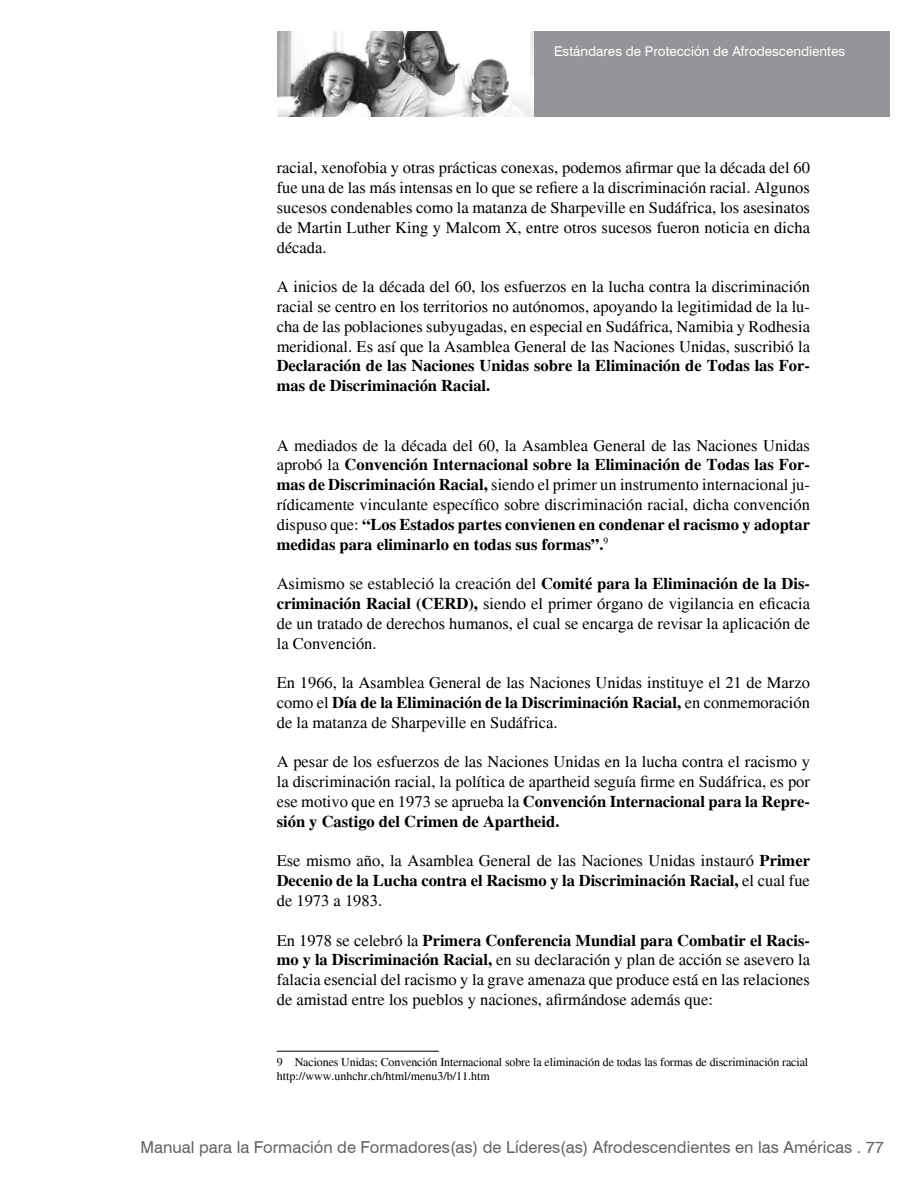
<style>
.page{position:relative;width:918px;height:1188px;background:#fff}
.page>*{position:absolute;margin:0;border:0;box-sizing:border-box;transform-origin:0 0}
.t1{font:16.5px/19.8px "Times";color:#000;text-align:justify}
.t2{font:700 16.5px/19.8px "Times";color:#000}
.t3{font:16.5px "Swiss 721 BT";color:#636467}
.t4{font:13.5px "Swiss 721 BT";color:#fff}
.t5{font:12px/14.4px "Times";letter-spacing:-.01em;color:#000}
.s1{font-weight:700}
</style>
<div class="page">
<div style="left:277px;top:31px;width:612px;height:86px;background:#939598"></div>
<img style="left:277px;top:31px;width:257px;height:86px">
<hr style="left:277px;top:1051px;width:162px;height:1px;background:#000">
<p class="t4" style="left:554px;top:43px;width:293px">Estándares de Protección de Afrodescendientes</p>
<p class="t1" style="left:277px;top:158px;width:535px">racial, xenofobia y otras prácticas conexas, podemos afirmar que la década del 60 fue una de las más intensas en lo que se refiere a la discriminación racial. Algunos sucesos condenables como la matanza de Sharpeville en Sudáfrica, los asesinatos de Martin Luther King y Malcom X, entre otros sucesos fueron noticia en dicha década.</p>
<p class="t1" style="left:277px;top:277px;width:535px">A inicios de la década del 60, los esfuerzos en la lucha contra la discriminación racial se centro en los territorios no autónomos, apoyando la legitimidad de la lu&shy;cha de las poblaciones subyugadas, en especial en Sudáfrica, Namibia y Rodhesia meridional. Es así que la Asamblea General de las Naciones Unidas, suscribió la</p>
<p class="t2" style="left:277px;top:356px;width:535px">Declaración de las Naciones Unidas sobre la Eliminación de Todas las For&shy;mas de Discriminación Racial.</p>
<p class="t1" style="left:277px;top:435px;width:535px">A mediados de la década del 60, la Asamblea General de las Naciones Unidas aprobó la <span class="s1">Convención Internacional sobre la Eliminación de Todas las For&shy;mas de Discriminación Racial,</span> siendo el primer un instrumento internacional ju&shy;rídicamente vinculante específico sobre discriminación racial, dicha convención dispuso que: <span class="s1">“Los Estados partes convienen en condenar el racismo y adoptar medidas para eliminarlo en todas sus formas”.</span><sup>9</sup></p>
<p class="t1" style="left:277px;top:574px;width:535px">Asimismo se estableció la creación del <span class="s1">Comité para la Eliminación de la Dis&shy;criminación Racial (CERD),</span> siendo el primer órgano de vigilancia en eficacia de un tratado de derechos humanos, el cual se encarga de revisar la aplicación de la Convención.</p>
<p class="t1" style="left:277px;top:673px;width:535px">En 1966, la Asamblea General de las Naciones Unidas instituye el 21 de Marzo como el <span class="s1">Día de la Eliminación de la Discriminación Racial,</span> en conmemoración de la matanza de Sharpeville en Sudáfrica.</p>
<p class="t1" style="left:277px;top:752px;width:535px">A pesar de los esfuerzos de las Naciones Unidas en la lucha contra el racismo y la discriminación racial, la política de apartheid seguía firme en Sudáfrica, es por ese motivo que en 1973 se aprueba la <span class="s1">Convención Internacional para la Repre&shy;sión y Castigo del Crimen de Apartheid.</span></p>
<p class="t1" style="left:277px;top:851px;width:535px">Ese mismo año, la Asamblea General de las Naciones Unidas instauró <span class="s1">Primer Decenio de la Lucha contra el Racismo y la Discriminación Racial,</span> el cual fue de 1973 a 1983.</p>
<p class="t1" style="left:277px;top:930px;width:535px">En 1978 se celebró la <span class="s1">Primera Conferencia Mundial para Combatir el Racis&shy;mo y la Discriminación Racial,</span> en su declaración y plan de acción se asevero la falacia esencial del racismo y la grave amenaza que produce está en las relaciones de amistad entre los pueblos y naciones, afirmándose además que:</p>
<p class="t5" style="left:277px;top:1055px;width:533px">9 Naciones Unidas; Convención Internacional sobre la eliminación de todas las formas de discriminación racial http://www.unhchr.ch/html/menu3/b/11.htm</p>
<p class="t3" style="left:140px;top:1137px;width:745px">Manual para la Formación de Formadores(as) de Líderes(as) Afrodescendientes en las Américas . 77</p>
</div>
